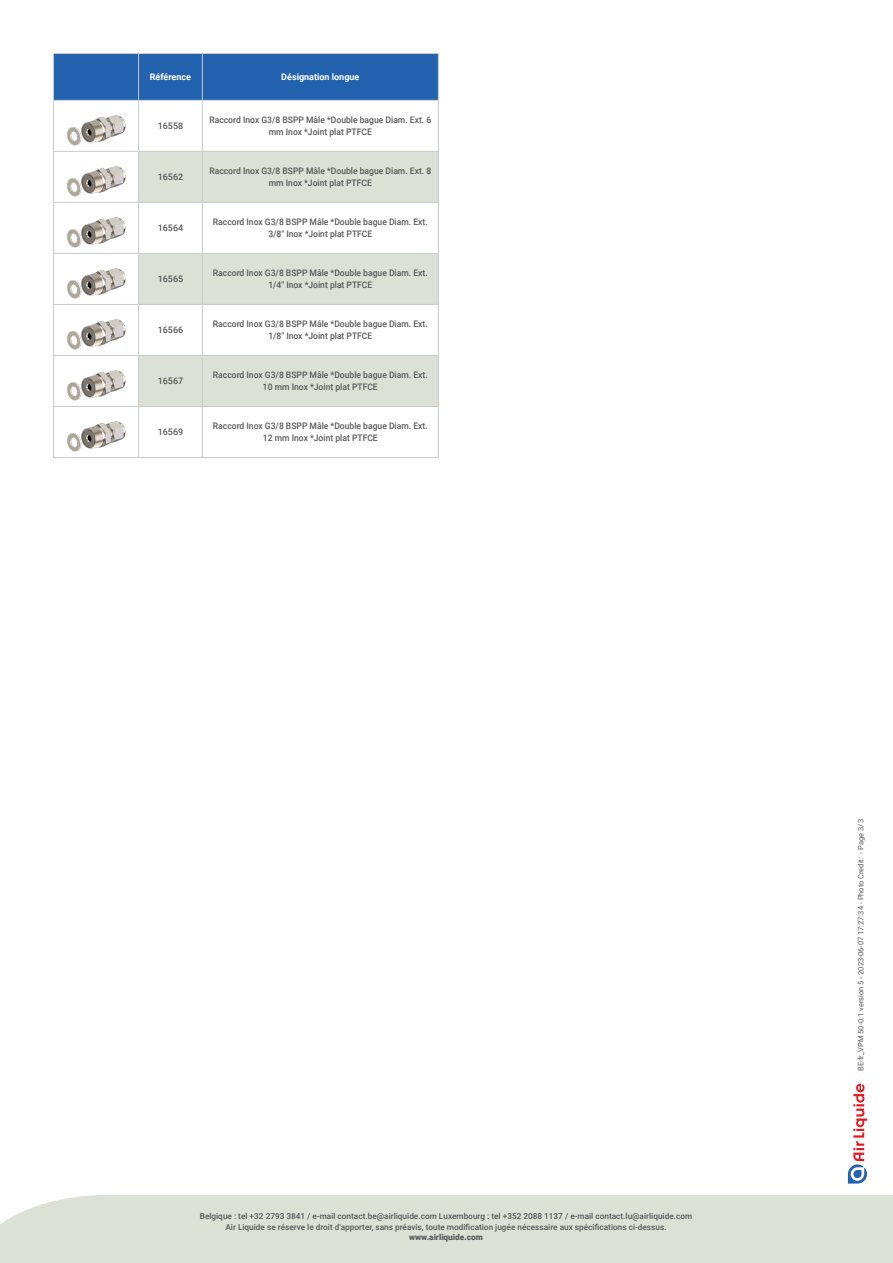
<style>
.page{position:relative;width:893px;height:1263px;background:#fff}
.page>*{position:absolute;margin:0;border:0;box-sizing:border-box;transform-origin:0 0}
.Tableau_option_texte{font:500 9px/12px "Roboto";color:#57585a;text-align:center;scale:.95 1}
.Tableau_texte_intéri{font:500 9px "Roboto";color:#57585a}
.Tableau_entete_blanc{font:700 9px "Roboto";color:#fff}
.t1{font:500 8.25px/10.5px "Roboto";color:#57585a;text-align:center}
.t2{font:900 8.25px "Roboto";color:#57585a}
.t3{font:7.5px "Roboto";color:#57585a}
</style>
<div class="page">
<div style="left:0;top:1195px;width:893px;height:68px;background:#dbe1d4"></div>
<svg style="left:848px;top:1083px;width:19px;height:100px"></svg>
<div style="left:54px;top:54px;width:384px;height:97px;background:#2362af"></div>
<svg style="left:139px;top:101px;width:299px;height:50px"></svg>
<svg style="left:139px;top:152px;width:299px;height:254px;fill:#dbe1d4"></svg>
<hr style="left:138px;top:101px;width:1px;height:50px;background:#c9cacc">
<hr style="left:202px;top:101px;width:1px;height:50px;background:#c9cacc">
<hr style="left:438px;top:101px;width:1px;height:50px;background:#c9cacc">
<hr style="left:139px;top:151px;width:63px;height:1px;background:#c9cacc">
<hr style="left:138px;top:152px;width:1px;height:50px;background:#c9cacc">
<hr style="left:202px;top:151px;width:237px;height:1px;background:#c9cacc">
<hr style="left:202px;top:152px;width:1px;height:50px;background:#c9cacc">
<hr style="left:438px;top:152px;width:1px;height:50px;background:#c9cacc">
<hr style="left:139px;top:202px;width:63px;height:1px;background:#c9cacc">
<hr style="left:138px;top:203px;width:1px;height:50px;background:#c9cacc">
<hr style="left:202px;top:202px;width:237px;height:1px;background:#c9cacc">
<hr style="left:202px;top:203px;width:1px;height:50px;background:#c9cacc">
<hr style="left:438px;top:203px;width:1px;height:50px;background:#c9cacc">
<hr style="left:139px;top:253px;width:63px;height:1px;background:#c9cacc">
<hr style="left:138px;top:254px;width:1px;height:50px;background:#c9cacc">
<hr style="left:202px;top:253px;width:237px;height:1px;background:#c9cacc">
<hr style="left:202px;top:254px;width:1px;height:50px;background:#c9cacc">
<hr style="left:438px;top:254px;width:1px;height:50px;background:#c9cacc">
<hr style="left:139px;top:304px;width:63px;height:1px;background:#c9cacc">
<hr style="left:138px;top:305px;width:1px;height:50px;background:#c9cacc">
<hr style="left:202px;top:304px;width:237px;height:1px;background:#c9cacc">
<hr style="left:202px;top:305px;width:1px;height:50px;background:#c9cacc">
<hr style="left:438px;top:305px;width:1px;height:50px;background:#c9cacc">
<hr style="left:139px;top:355px;width:63px;height:1px;background:#c9cacc">
<hr style="left:138px;top:356px;width:1px;height:50px;background:#c9cacc">
<hr style="left:202px;top:355px;width:237px;height:1px;background:#c9cacc">
<hr style="left:202px;top:356px;width:1px;height:50px;background:#c9cacc">
<hr style="left:438px;top:356px;width:1px;height:50px;background:#c9cacc">
<hr style="left:139px;top:406px;width:63px;height:1px;background:#c9cacc">
<hr style="left:138px;top:407px;width:1px;height:50px;background:#c9cacc">
<hr style="left:202px;top:406px;width:237px;height:1px;background:#c9cacc">
<hr style="left:202px;top:407px;width:1px;height:50px;background:#c9cacc">
<hr style="left:438px;top:407px;width:1px;height:50px;background:#c9cacc">
<hr style="left:139px;top:457px;width:63px;height:1px;background:#c9cacc">
<hr style="left:202px;top:457px;width:237px;height:1px;background:#c9cacc">
<hr style="left:53px;top:101px;width:1px;height:50px;background:#c9cacc">
<hr style="left:53px;top:151px;width:86px;height:1px;background:#c9cacc">
<hr style="left:53px;top:152px;width:1px;height:50px;background:#c9cacc">
<hr style="left:53px;top:202px;width:86px;height:1px;background:#c9cacc">
<hr style="left:53px;top:203px;width:1px;height:50px;background:#c9cacc">
<hr style="left:53px;top:253px;width:86px;height:1px;background:#c9cacc">
<hr style="left:53px;top:254px;width:1px;height:50px;background:#c9cacc">
<hr style="left:53px;top:304px;width:86px;height:1px;background:#c9cacc">
<hr style="left:53px;top:305px;width:1px;height:50px;background:#c9cacc">
<hr style="left:53px;top:355px;width:86px;height:1px;background:#c9cacc">
<hr style="left:53px;top:356px;width:1px;height:50px;background:#c9cacc">
<hr style="left:53px;top:406px;width:86px;height:1px;background:#c9cacc">
<hr style="left:53px;top:407px;width:1px;height:50px;background:#c9cacc">
<hr style="left:53px;top:457px;width:86px;height:1px;background:#c9cacc">
<hr style="left:53px;top:53px;width:86px;height:1px;background:#c9cacc">
<hr style="left:53px;top:54px;width:1px;height:46px;background:#c9cacc">
<hr style="left:139px;top:53px;width:63px;height:1px;background:#c9cacc">
<hr style="left:138px;top:54px;width:1px;height:46px;background:#c9cacc">
<hr style="left:202px;top:53px;width:237px;height:1px;background:#c9cacc">
<hr style="left:202px;top:54px;width:1px;height:46px;background:#c9cacc">
<hr style="left:438px;top:54px;width:1px;height:46px;background:#c9cacc">
<hr style="left:53px;top:100px;width:86px;height:1px;background:#c9cacc">
<hr style="left:139px;top:100px;width:63px;height:1px;background:#c9cacc">
<hr style="left:202px;top:100px;width:237px;height:1px;background:#c9cacc">
<img style="left:56px;top:101px;width:80px;height:351px">
<p class="Tableau_entete_blanc" style="left:150px;top:71px;width:43px">Référence</p>
<p class="Tableau_entete_blanc" style="left:281px;top:71px;width:80px">Désignation longue</p>
<p class="Tableau_texte_intéri" style="left:158px;top:120px;width:27px">16558</p>
<p class="Tableau_option_texte" style="left:209px;top:114px;width:235px">Raccord Inox G3/8 BSPP Mâle *Double bague Diam. Ext. 6 mm Inox *Joint plat PTFCE</p>
<p class="Tableau_texte_intéri" style="left:158px;top:171px;width:27px">16562</p>
<p class="Tableau_option_texte" style="left:209px;top:165px;width:235px">Raccord Inox G3/8 BSPP Mâle *Double bague Diam. Ext. 8 mm Inox *Joint plat PTFCE</p>
<p class="Tableau_texte_intéri" style="left:158px;top:222px;width:27px">16564</p>
<p class="Tableau_option_texte" style="left:213px;top:216px;width:228px">Raccord Inox G3/8 BSPP Mâle *Double bague Diam. Ext.<br>3/8" Inox *Joint plat PTFCE</p>
<p class="Tableau_texte_intéri" style="left:158px;top:273px;width:27px">16565</p>
<p class="Tableau_option_texte" style="left:213px;top:267px;width:228px">Raccord Inox G3/8 BSPP Mâle *Double bague Diam. Ext.<br>1/4" Inox *Joint plat PTFCE</p>
<p class="Tableau_texte_intéri" style="left:158px;top:324px;width:27px">16566</p>
<p class="Tableau_option_texte" style="left:213px;top:318px;width:228px">Raccord Inox G3/8 BSPP Mâle *Double bague Diam. Ext.<br>1/8" Inox *Joint plat PTFCE</p>
<p class="Tableau_texte_intéri" style="left:158px;top:375px;width:27px">16567</p>
<p class="Tableau_option_texte" style="left:213px;top:369px;width:228px">Raccord Inox G3/8 BSPP Mâle *Double bague Diam. Ext.<br>10 mm Inox *Joint plat PTFCE</p>
<p class="Tableau_texte_intéri" style="left:158px;top:426px;width:27px">16569</p>
<p class="Tableau_option_texte" style="left:213px;top:420px;width:228px">Raccord Inox G3/8 BSPP Mâle *Double bague Diam. Ext.<br>12 mm Inox *Joint plat PTFCE</p>
<p class="t1" style="left:200px;top:1211px;width:494px">Belgique : tel +32 2793 3841 / e-mail contact.be@airliquide.com Luxembourg : tel +352 2088 1137 / e-mail contact.lu@airliquide.com<br>Air Liquide se réserve le droit d'apporter, sans préavis, toute modification jugée nécessaire aux spécifications ci-dessus.</p>
<p class="t2" style="left:409px;top:1231px;width:75px">www.airliquide.com</p>
<p class="t3" style="left:856px;top:1071px;width:253px;rotate:-90deg">BE-fr_VPM 50-0.1 version 5 - 2023-06-07 17:27:34 - Photo Credit: - Page 3/3</p>
</div>
